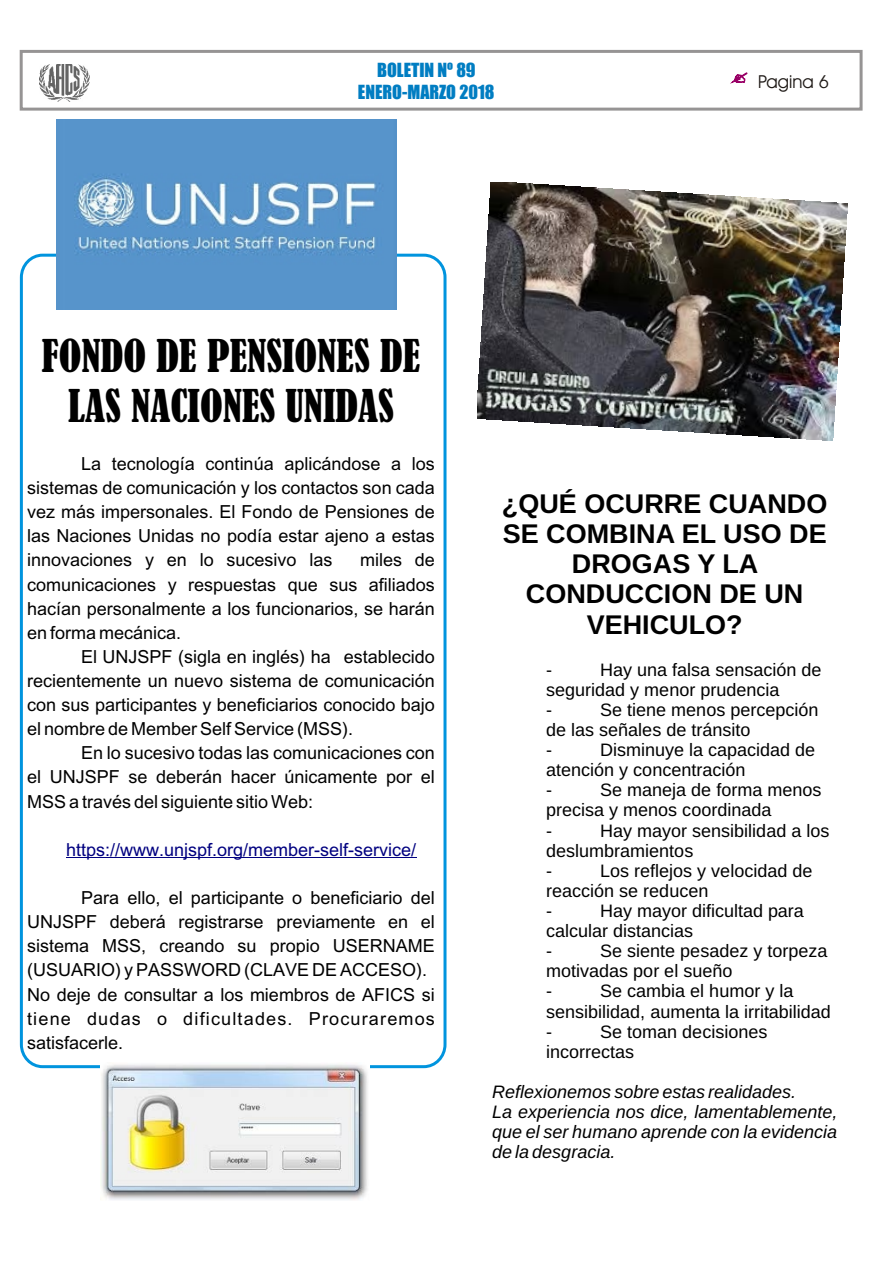
<style>
.page{position:relative;width:894px;height:1263px;background:#fff}
.page>*{position:absolute;margin:0;border:0;box-sizing:border-box;transform-origin:0 0}
.t1{font:42px/49.8px "Bernard MT Condensed";color:#000;text-align:center}
.t2{font:700 27px/30.2px "Arimo";color:#000;text-align:center}
.t3{font:18px/24.2px "Arial Unicode MS";color:#000;text-align:justify}
.t4{font:18px/20.1px "Arimo";color:#000}
.t5{font:italic 18px/20.1px "Arimo";color:#000}
.t6{font:18px "Arial Unicode MS";color:#000080}
.t7{font:18px/21.9px "Impact";color:#007dc2;text-align:center}
.t8{font:18px "Avant Garde Bk BT";color:#1f1a17}
</style>
<div class="page">
<div style="left:20px;top:50px;width:843px;height:61px;border:3px solid #969494"></div>
<svg style="left:731px;top:73px;width:16px;height:10px"></svg>
<img style="left:40px;top:64px;width:49px;height:38px">
<hr style="left:66px;top:857px;width:350px;height:1px;background:#000080">
<div style="left:20px;top:254px;width:427px;height:814px;border:3px solid #0094de;border-radius:22px"></div>
<img style="left:56px;top:119px;width:340px;height:191px">
<img style="left:477px;top:182px;width:371px;height:259px">
<img style="left:100px;top:1064px;width:269px;height:136px">
<p class="t7" style="left:358px;top:60px;width:138px">BOLETIN Nº 89<br>ENERO-MARZO 2018</p>
<p class="t8" style="left:758px;top:74px;width:72px">Pagina 6</p>
<h1 class="t1" style="left:42px;top:332px;width:380px">FONDO DE PENSIONES DE<br>LAS NACIONES UNIDAS</h1>
<p class="t3" style="left:27px;top:453px;width:409px;text-indent:54px">La tecnología continúa aplicándose a los sistemas de comunicación y los contactos son cada vez más impersonales. El Fondo de Pensiones de las Naciones Unidas no podía estar ajeno a estas innovaciones y en lo sucesivo las</p>
<p class="t3" style="left:27px;top:550px;width:409px;text-indent:333px">miles de comunicaciones y respuestas que sus afiliados hacían personalmente a los funcionarios, se harán en forma mecánica.</p>
<p class="t3" style="left:27px;top:646px;width:409px;text-indent:54px">El UNJSPF (sigla en inglés) ha establecido recientemente un nuevo sistema de comunicación con sus participantes y beneficiarios conocido bajo el nombre de Member Self Service (MSS).</p>
<p class="t3" style="left:27px;top:743px;width:409px;text-indent:54px">En lo sucesivo todas las comunicaciones con el UNJSPF se deberán hacer únicamente por el MSS a través del siguiente sitio Web:</p>
<p class="t6" style="left:66px;top:843px;width:352px">https://www.unjspf.org/member-self-service/</p>
<p class="t3" style="left:27px;top:887px;width:409px;text-align:left;text-indent:54px">Para ello, el participante o beneficiario del UNJSPF deberá registrarse previamente en el sistema MSS, creando su propio USERNAME (USUARIO) y PASSWORD (CLAVE DE ACCESO).<br>No deje de consultar a los miembros de AFICS si tiene dudas o dificultades. Procuraremos satisfacerle.</p>
<h2 class="t2" style="left:502px;top:491px;width:327px">¿QUÉ OCURRE CUANDO<br>SE COMBINA EL USO DE<br>DROGAS Y LA<br>CONDUCCION DE UN<br>VEHICULO?</h2>
<p class="t4" style="left:546px;top:661px;width:7px">-</p>
<p class="t4" style="left:546px;top:661px;width:277px;text-indent:54px">Hay una falsa sensación de seguridad y menor prudencia<br>-</p>
<p class="t4" style="left:546px;top:701px;width:274px;text-indent:54px">Se tiene menos percepción de las señales de tránsito<br>-</p>
<p class="t4" style="left:546px;top:741px;width:270px;text-indent:54px">Disminuye la capacidad de atención y concentración<br>-</p>
<p class="t4" style="left:546px;top:782px;width:277px;text-indent:54px">Se maneja de forma menos precisa y menos coordinada<br>-</p>
<p class="t4" style="left:546px;top:822px;width:285px;text-indent:54px">Hay mayor sensibilidad a los deslumbramientos<br>-</p>
<p class="t4" style="left:546px;top:862px;width:268px;text-indent:54px">Los reflejos y velocidad de reacción se reducen<br>-</p>
<p class="t4" style="left:546px;top:902px;width:259px;text-indent:54px">Hay mayor dificultad para calcular distancias<br>-</p>
<p class="t4" style="left:546px;top:942px;width:283px;text-indent:54px">Se siente pesadez y torpeza motivadas por el sueño<br>-</p>
<p class="t4" style="left:546px;top:983px;width:286px;text-indent:54px">Se cambia el humor y la sensibilidad, aumenta la irritabilidad -</p>
<p class="t4" style="left:546px;top:1023px;width:223px;text-indent:54px">Se toman decisiones incorrectas</p>
<p class="t5" style="left:492px;top:1083px;width:347px">Reflexionemos sobre estas realidades.<br>La experiencia nos dice, lamentablemente, que el ser humano aprende con la evidencia de la desgracia.</p>
</div>
